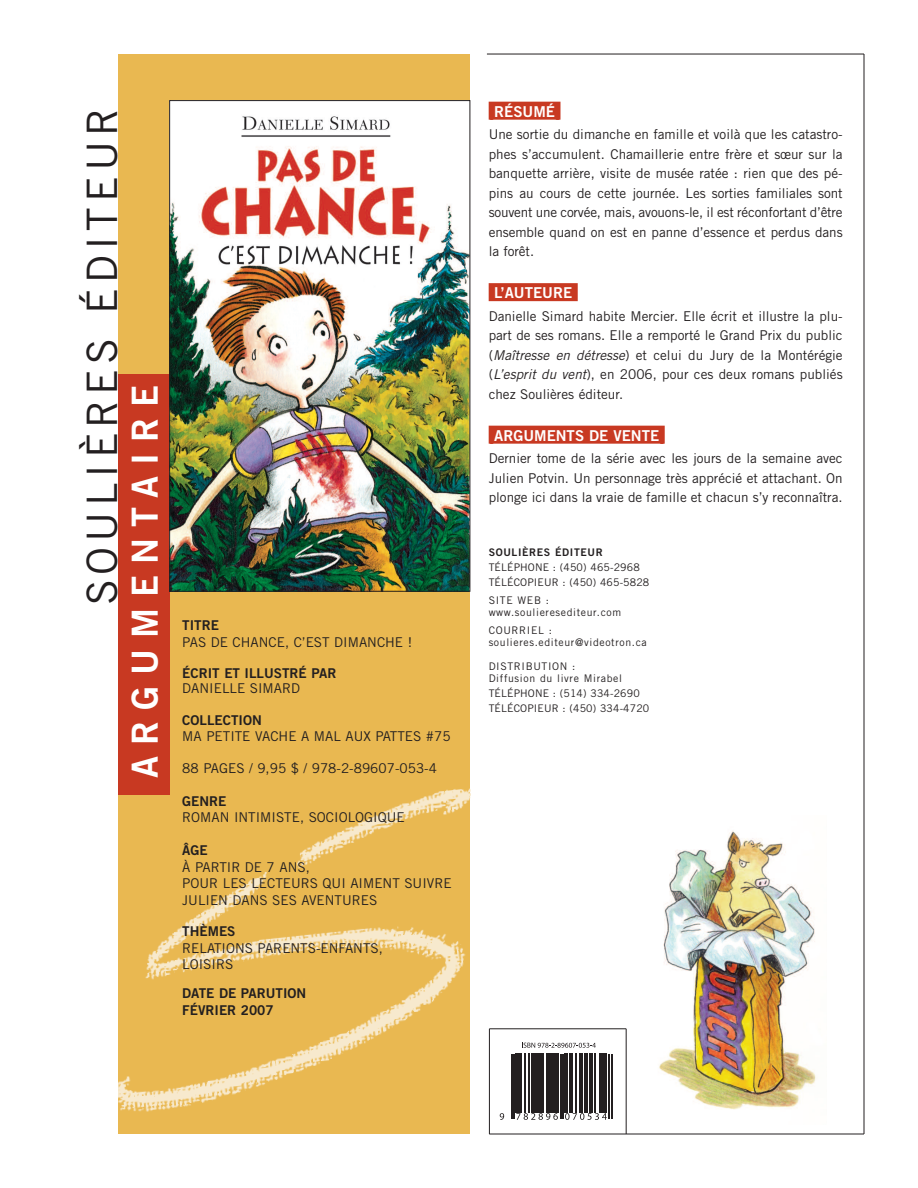
<style>
.page{position:relative;width:918px;height:1188px;background:#fff}
.page>*{position:absolute;margin:0;border:0;box-sizing:border-box;transform-origin:0 0}
.t1{font:42px "Trade Gothic";letter-spacing:.12em;color:#231f20}
.t2{font:36px "Trade Gothic Bold Two";letter-spacing:.305em;color:#fff}
.t3{font:15px "Trade Gothic Bold Two";color:#fff}
.t4{font:13.5px/19.5px "Trade Gothic";color:#231f20;text-align:justify}
.t5{font:13.5px/16.5px "Trade Gothic Bold Two";color:#231f20}
.t6{font:10.5px/12px "Trade Gothic";letter-spacing:.06em;color:#231f20}
.t7{font:10.5px/15px "Trade Gothic";letter-spacing:.01em;color:#231f20}
.t8{font:10.5px "Trade Gothic Bold Two";letter-spacing:.06em;color:#231f20}
.s1{font-style:italic}
</style>
<div class="page">
<svg style="left:499px;top:1042px;width:114px;height:77px"></svg>
<svg style="left:522px;top:1043px;width:74px;height:5px"></svg>
<svg style="left:500px;top:1113px;width:4px;height:7px"></svg>
<hr style="left:511px;top:1054px;width:1px;height:64px;background:#231f20">
<hr style="left:513px;top:1054px;width:1px;height:64px;background:#231f20">
<hr style="left:515px;top:1054px;width:4px;height:59px;background:#231f20">
<hr style="left:520px;top:1054px;width:2px;height:59px;background:#231f20">
<hr style="left:525px;top:1054px;width:1px;height:59px;background:#231f20">
<hr style="left:528px;top:1054px;width:1px;height:59px;background:#231f20">
<hr style="left:531px;top:1054px;width:2px;height:59px;background:#231f20">
<hr style="left:534px;top:1054px;width:3px;height:59px;background:#231f20">
<hr style="left:538px;top:1054px;width:2px;height:59px;background:#231f20">
<hr style="left:541px;top:1054px;width:3px;height:59px;background:#231f20">
<hr style="left:546px;top:1054px;width:1px;height:59px;background:#231f20">
<hr style="left:548px;top:1054px;width:3px;height:59px;background:#231f20">
<hr style="left:553px;top:1054px;width:1px;height:59px;background:#231f20">
<hr style="left:555px;top:1054px;width:4px;height:59px;background:#231f20">
<svg style="left:516px;top:1113px;width:42px;height:7px"></svg>
<hr style="left:560px;top:1054px;width:1px;height:64px;background:#231f20">
<hr style="left:562px;top:1054px;width:1px;height:64px;background:#231f20">
<hr style="left:564px;top:1054px;width:3px;height:59px;background:#231f20">
<hr style="left:570px;top:1054px;width:1px;height:59px;background:#231f20">
<hr style="left:572px;top:1054px;width:1px;height:59px;background:#231f20">
<hr style="left:576px;top:1054px;width:1px;height:59px;background:#231f20">
<hr style="left:579px;top:1054px;width:3px;height:59px;background:#231f20">
<hr style="left:584px;top:1054px;width:1px;height:59px;background:#231f20">
<hr style="left:587px;top:1054px;width:1px;height:59px;background:#231f20">
<hr style="left:590px;top:1054px;width:3px;height:59px;background:#231f20">
<hr style="left:594px;top:1054px;width:1px;height:59px;background:#231f20">
<hr style="left:599px;top:1054px;width:1px;height:59px;background:#231f20">
<hr style="left:601px;top:1054px;width:2px;height:59px;background:#231f20">
<hr style="left:604px;top:1054px;width:3px;height:59px;background:#231f20">
<svg style="left:565px;top:1113px;width:42px;height:7px"></svg>
<hr style="left:609px;top:1054px;width:1px;height:64px;background:#231f20">
<hr style="left:611px;top:1054px;width:1px;height:64px;background:#231f20">
<img style="left:659px;top:830px;width:157px;height:280px">
<div style="left:118px;top:54px;width:352px;height:1080px;background:#e9b851"></div>
<div style="left:118px;top:374px;width:52px;height:420px;background:#c83922"></div>
<img style="left:171px;top:102px;width:297px;height:487px">
<div style="left:169px;top:100px;width:301px;height:491px;border:1px solid #231f20"></div>
<hr style="left:864px;top:54px;width:1px;height:1080px;background:#231f20">
<hr style="left:487px;top:54px;width:377px;height:1px;background:#231f20">
<hr style="left:489px;top:1134px;width:375px;height:1px;background:#231f20">
<div style="left:489px;top:102px;width:71px;height:18px;background:#c83922"></div>
<div style="left:489px;top:283px;width:89px;height:18px;background:#c83922"></div>
<div style="left:489px;top:426px;width:176px;height:18px;background:#c83922"></div>
<hr style="left:489px;top:1029px;width:1px;height:105px;background:#231f20">
<hr style="left:626px;top:1029px;width:1px;height:105px;background:#231f20">
<hr style="left:489px;top:1029px;width:137px;height:1px;background:#231f20">
<img style="left:118px;top:788px;width:352px;height:324px">
<h1 class="t1" style="left:87px;top:605px;width:499px;rotate:-90deg">SOULIÈRES ÉDITEUR</h1>
<h2 class="t2" style="left:132px;top:778px;width:394px;rotate:-90deg">ARGUMENTAIRE</h2>
<p class="t5" style="left:182px;top:618px;width:38px">TITRE</p>
<p class="t4" style="left:182px;top:633px;width:231px">PAS DE CHANCE, C’EST DIMANCHE !</p>
<p class="t5" style="left:182px;top:666px;width:156px">ÉCRIT ET ILLUSTRÉ PAR</p>
<p class="t4" style="left:182px;top:680px;width:119px">DANIELLE SIMARD</p>
<p class="t5" style="left:182px;top:713px;width:81px">COLLECTION</p>
<p class="t4" style="left:182px;top:728px;width:270px">MA PETITE VACHE A MAL AUX PATTES #75</p>
<p class="t4" style="left:182px;top:759px;width:256px">88 PAGES / 9,95 $ / 978-2-89607-053-4</p>
<p class="t5" style="left:182px;top:794px;width:46px">GENRE</p>
<p class="t4" style="left:182px;top:809px;width:224px">ROMAN INTIMISTE, SOCIOLOGIQUE</p>
<p class="t5" style="left:182px;top:843px;width:27px">ÂGE</p>
<p class="t4" style="left:182px;top:860px;width:271px;line-height:16.5px;text-align:left">À PARTIR DE 7 ANS,<br>POUR LES LECTEURS QUI AIMENT SUIVRE<br>JULIEN DANS SES AVENTURES</p>
<p class="t5" style="left:182px;top:924px;width:55px">THÈMES</p>
<p class="t4" style="left:182px;top:941px;width:202px;line-height:16.5px">RELATIONS PARENTS-ENFANTS,<br>LOISIRS</p>
<p class="t5" style="left:182px;top:986px;width:126px">DATE DE PARUTION<br>FÉVRIER 2007</p>
<p class="t3" style="left:489px;top:106px;width:73px"><sub>1</sub>RÉSUMÉ<sub>1</sub></p>
<p class="t4" style="left:489px;top:126px;width:356px">Une sortie du dimanche en famille et voilà que les catastro&shy;phes s’accumulent. Chamaillerie entre frère et sœur sur la banquette arrière, visite de musée ratée : rien que des pé&shy;pins au cours de cette journée. Les sorties familiales sont souvent une corvée, mais, avouons-le, il est réconfortant d’être ensemble quand on est en panne d’essence et perdus dans la forêt.</p>
<p class="t3" style="left:489px;top:287px;width:91px"><sub>1</sub>L’AUTEURE<sub>1</sub></p>
<p class="t4" style="left:489px;top:307px;width:356px">Danielle Simard habite Mercier. Elle écrit et illustre la plu&shy;part de ses romans. Elle a remporté le Grand Prix du public (<span class="s1">Maîtresse en détresse</span>) et celui du Jury de la Montérégie (<span class="s1">L’esprit du vent</span>), en 2006, pour ces deux romans publiés chez Soulières éditeur.</p>
<p class="t3" style="left:489px;top:430px;width:178px"><sub>1</sub>ARGUMENTS DE VENTE<sub>1</sub></p>
<p class="t4" style="left:489px;top:450px;width:356px">Dernier tome de la série avec les jours de la semaine avec Julien Potvin. Un personnage très apprécié et attachant. On plonge ici dans la vraie de famille et chacun s’y reconnaîtra.</p>
<p class="t8" style="left:489px;top:549px;width:116px">SOULIÈRES ÉDITEUR</p>
<p class="t7" style="left:489px;top:561px;width:162px">TÉLÉPHONE : (450) 465-2968<br>TÉLÉCOPIEUR : (450) 465-5828</p>
<p class="t6" style="left:489px;top:595px;width:134px">SITE WEB : www.soulieresediteur.com</p>
<p class="t6" style="left:489px;top:625px;width:160px">COURRIEL : soulieres.editeur@videotron.ca</p>
<p class="t6" style="left:489px;top:661px;width:135px">DISTRIBUTION :<br>Diffusion du livre Mirabel</p>
<p class="t7" style="left:489px;top:687px;width:162px">TÉLÉPHONE : (514) 334-2690<br>TÉLÉCOPIEUR : (450) 334-4720</p>
</div>
